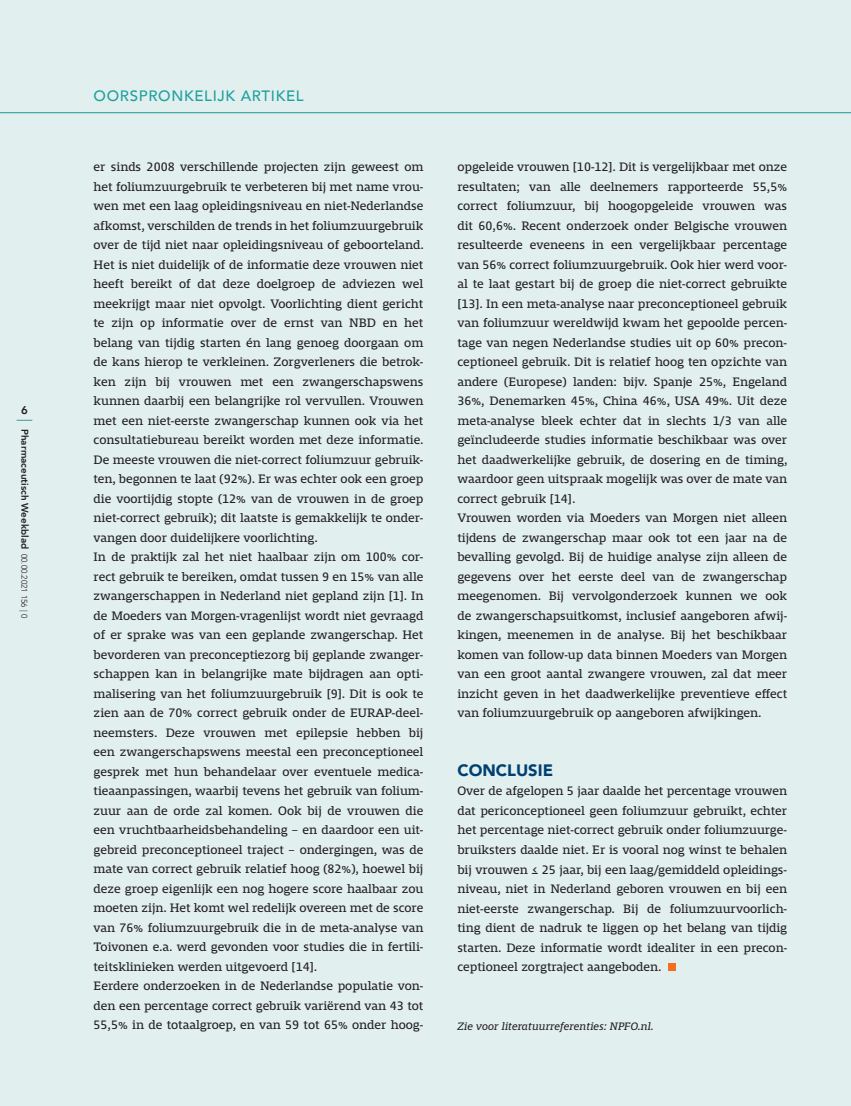
<style>
.page{position:relative;width:851px;height:1106px;background:#fff}
.page>*{position:absolute;margin:0;border:0;box-sizing:border-box;transform-origin:0 0}
.t1{font:900 16.5px "Avenir";color:#004071}
.t2{font:500 15px "Avenir";letter-spacing:.045em;color:#20a19d}
.t3{font:12.75px/19.5px "Mislab Std";color:#231f20}
.t4{font:italic 11.25px "Mislab Std";color:#231f20}
.t5{font:800 11.25px "Avenir";color:#231f20}
.t6{font:800 9.75px "Avenir";color:#231f20}
.s1{font-weight:300;font-size:8.25px}
.s2{font-family:"Calibri"}
</style>
<div class="page">
<div style="left:0;top:0;width:850px;height:1106px;background:#e2efef"></div>
<svg style="left:17px;top:420px;width:15px;height:1px"></svg>
<hr style="left:0;top:112px;width:850px;height:1px;background:#20a19d">
<div style="left:668px;top:963px;width:7px;height:8px;background:#f36e21"></div>
<p class="t5" style="left:21px;top:401px;width:8px">6</p>
<p class="t6" style="left:32px;top:429px;width:190px;rotate:90deg">Pharmaceutisch Weekblad <span class="s1">00.00.2021 156 | 0</span></p>
<p class="t2" style="left:94px;top:83px;width:211px">OORSPRONKELIJK ARTIKEL</p>
<p class="t3" style="left:94px;top:157px;width:332px">er sinds 2008 verschillende projecten zijn geweest om het foliumzuurgebruik te verbeteren bij met name vrou&shy;wen met een laag opleidingsniveau en niet-Nederlandse afkomst, verschilden de trends in het foliumzuurgebruik over de tijd niet naar opleidingsniveau of geboorteland.<br>Het is niet duidelijk of de informatie deze vrouwen niet heeft bereikt of dat deze doelgroep de adviezen wel meekrijgt maar niet opvolgt. Voorlichting dient gericht te zijn op informatie over de ernst van NBD en het belang van tijdig starten én lang genoeg doorgaan om de kans hierop te verkleinen. Zorgverleners die betrok&shy;ken zijn bij vrouwen met een zwangerschapswens kunnen daarbij een belangrijke rol vervullen. Vrouwen met een niet-eerste zwangerschap kunnen ook via het consultatiebureau bereikt worden met deze informatie.<br>De meeste vrouwen die niet-correct foliumzuur gebruik&shy;ten, begonnen te laat (92%). Er was echter ook een groep die voortijdig stopte (12% van de vrouwen in de groep niet-correct gebruik); dit laatste is gemakkelijk te onder&shy;vangen door duidelijkere voorlichting.<br>In de praktijk zal het niet haalbaar zijn om 100% cor&shy;rect gebruik te bereiken, omdat tussen 9 en 15% van alle zwangerschappen in Nederland niet gepland zijn [1]. In de Moeders van Morgen-vragenlijst wordt niet gevraagd of er sprake was van een geplande zwangerschap. Het bevorderen van preconceptiezorg bij geplande zwanger&shy;schappen kan in belangrijke mate bijdragen aan opti&shy;malisering van het foliumzuurgebruik [9]. Dit is ook te zien aan de 70% correct gebruik onder de EURAP-deel&shy;neemsters. Deze vrouwen met epilepsie hebben bij een zwangerschapswens meestal een preconceptioneel gesprek met hun behandelaar over eventuele medica&shy;tieaanpassingen, waarbij tevens het gebruik van folium&shy;zuur aan de orde zal komen. Ook bij de vrouwen die een vruchtbaarheidsbehandeling <span class="s2">−</span> en daardoor een uit&shy;gebreid preconceptioneel traject <span class="s2">−</span> ondergingen, was de mate van correct gebruik relatief hoog (82%), hoewel bij deze groep eigenlijk een nog hogere score haalbaar zou moeten zijn. Het komt wel redelijk overeen met de score van 76% foliumzuurgebruik die in de meta-analyse van Toivonen e.a. werd gevonden voor studies die in fertili&shy;teitsklinieken werden uitgevoerd [14].<br>Eerdere onderzoeken in de Nederlandse populatie von&shy;den een percentage correct gebruik variërend van 43 tot 55,5% in de totaalgroep, en van 59 tot 65% onder hoog-</p>
<p class="t3" style="left:457px;top:157px;width:332px">opgeleide vrouwen [10-12]. Dit is vergelijkbaar met onze resultaten; van alle deelnemers rapporteerde 55,5% correct foliumzuur, bij hoogopgeleide vrouwen was dit 60,6%. Recent onderzoek onder Belgische vrouwen resulteerde eveneens in een vergelijkbaar percentage van 56% correct foliumzuurgebruik. Ook hier werd voor&shy;al te laat gestart bij de groep die niet-correct gebruikte [13]. In een meta-analyse naar preconceptioneel gebruik van foliumzuur wereldwijd kwam het gepoolde percen&shy;tage van negen Nederlandse studies uit op 60% precon&shy;ceptioneel gebruik. Dit is relatief hoog ten opzichte van andere (Europese) landen: bijv. Spanje 25%, Engeland 36%, Denemarken 45%, China 46%, USA 49%. Uit deze meta-analyse bleek echter dat in slechts 1/3 van alle geïncludeerde studies informatie beschikbaar was over het daadwerkelijke gebruik, de dosering en de timing, waardoor geen uitspraak mogelijk was over de mate van correct gebruik [14].<br>Vrouwen worden via Moeders van Morgen niet alleen tijdens de zwangerschap maar ook tot een jaar na de bevalling gevolgd. Bij de huidige analyse zijn alleen de gegevens over het eerste deel van de zwangerschap meegenomen. Bij vervolgonderzoek kunnen we ook de zwangerschapsuitkomst, inclusief aangeboren afwij&shy;kingen, meenemen in de analyse. Bij het beschikbaar komen van follow-up data binnen Moeders van Morgen van een groot aantal zwangere vrouwen, zal dat meer inzicht geven in het daadwerkelijke preventieve effect van foliumzuurgebruik op aangeboren afwijkingen.</p>
<p class="t1" style="left:457px;top:756px;width:97px">CONCLUSIE</p>
<p class="t3" style="left:457px;top:781px;width:331px;text-align:justify">Over de afgelopen 5 jaar daalde het percentage vrouwen dat periconceptioneel geen foliumzuur gebruikt, echter het percentage niet-correct gebruik onder foliumzuurge&shy;bruiksters daalde niet. Er is vooral nog winst te behalen bij vrouwen ≤ 25 jaar, bij een laag/gemiddeld opleidings&shy;niveau, niet in Nederland geboren vrouwen en bij een niet-eerste zwangerschap. Bij de foliumzuurvoorlich&shy;ting dient de nadruk te liggen op het belang van tijdig starten. Deze informatie wordt idealiter in een precon&shy;ceptioneel zorgtraject aangeboden.</p>
<p class="t4" style="left:457px;top:1020px;width:198px">Zie voor literatuurreferenties: NPFO.nl.</p>
</div>
